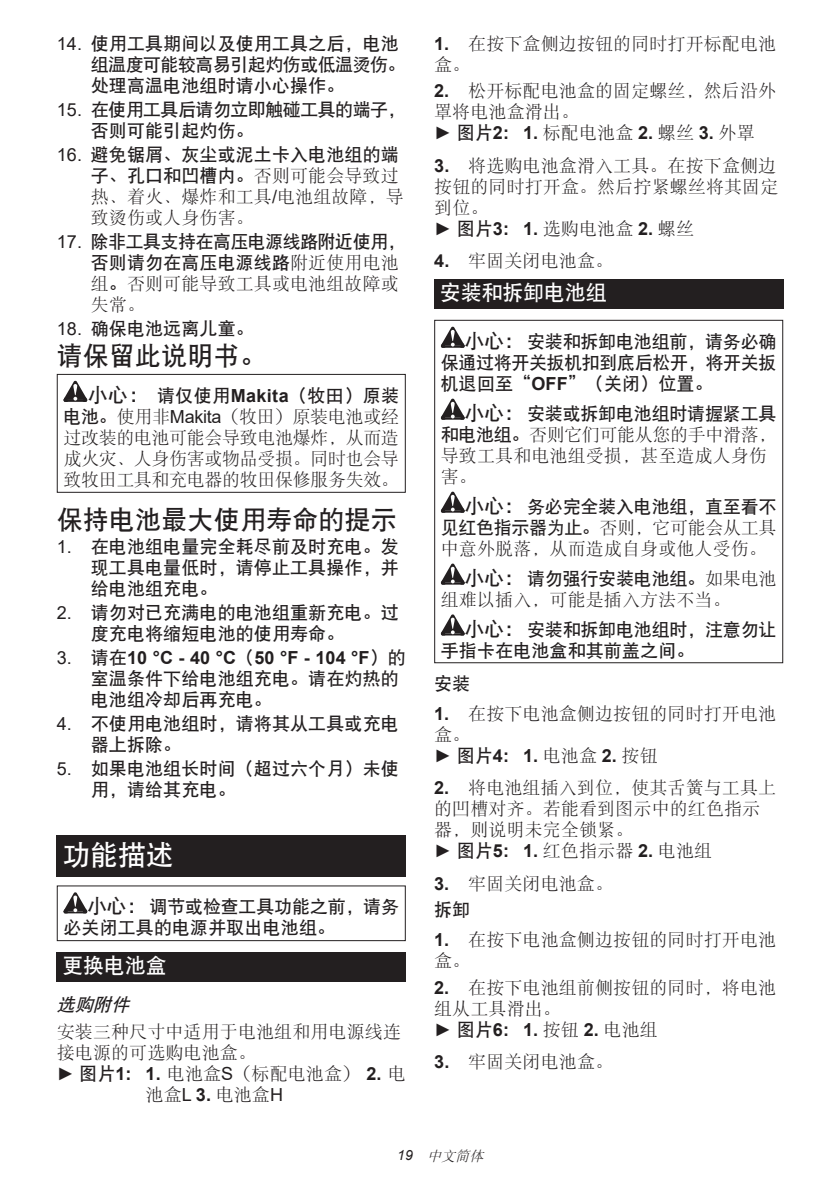
<style>
.page{position:relative;width:840px;height:1191px;background:#fff}
.page>*{position:absolute;margin:0;border:0;box-sizing:border-box;transform-origin:0 0}
.t1{font:28px "DFP Hei W7";color:#fff}
.t2{font:26px "DFP Hei W7";letter-spacing:.005em;color:#231f20}
.t3{font:21px "DFP Hei W7";letter-spacing:-.01em;color:#fff}
.t4{font:18px/21px "DFP Song W3";letter-spacing:.005em;color:#231f20}
.t5{font:18px/21px "DFP Hei W7";letter-spacing:.005em;color:#231f20}
.t6{font:18px/21px "DFP Hei W7";letter-spacing:-.03em;color:#231f20}
.t7{font:700 18px "Arial";letter-spacing:.005em;color:#231f20}
.t8{font:italic 18px "DFP Hei W7";color:#231f20}
.t9{font:italic 14px "DFP Song W3";color:#231f20}
.s1{font-family:"Arial"}
.s2{font-family:"DFP Song W3"}
.s3{font-family:"DFP Hei W7"}
.s4{font-size:20px}
.s5{font-family:"Arial";font-weight:700}
.s6{font-weight:400}
.s7{font-family:"DFP Hei W7";font-weight:400}
.s8{font-family:"DFP Song W3";font-weight:400}
</style>
<div class="page">
<svg style="left:63px;top:381px;width:24px;height:21px"></svg>
<div style="left:57px;top:374px;width:348px;height:119px;border:1px solid #231f20"></div>
<div style="left:57px;top:835px;width:348px;height:41px;background:#231f20"></div>
<svg style="left:63px;top:892px;width:24px;height:21px"></svg>
<div style="left:57px;top:885px;width:348px;height:56px;border:1px solid #231f20"></div>
<div style="left:57px;top:952px;width:348px;height:30px;background:#231f20"></div>
<div style="left:434px;top:279px;width:348px;height:29px;background:#231f20"></div>
<svg style="left:440px;top:327px;width:24px;height:21px"></svg>
<svg style="left:440px;top:398px;width:24px;height:22px"></svg>
<svg style="left:440px;top:491px;width:24px;height:22px"></svg>
<svg style="left:440px;top:563px;width:24px;height:21px"></svg>
<svg style="left:440px;top:614px;width:24px;height:21px"></svg>
<div style="left:434px;top:320px;width:348px;height:343px;border:1px solid #231f20"></div>
<p class="t5" style="left:91px;top:33px;width:316px;text-indent:-34px"><span class="s1">14.</span> 使用工具期间以及使用工具之后，电池组温度可能较高易引起灼伤或低温烫伤。处理高温电池组时请小心操作。</p>
<p class="t6" style="left:91px;top:99px;width:316px;text-indent:-34px"><span class="s1">15.</span> 在使用工具后请勿立即触碰工具的端子，否则可能引起灼伤。</p>
<p class="t5" style="left:57px;top:143px;width:343px;text-align:right"><span class="s1">16.</span> 避免锯屑、灰尘或泥土卡入电池组的端子、孔口和凹槽内。<span class="s2">否则可能会导致过</span></p>
<p class="t4" style="left:91px;top:186px;width:314px">热、着火、爆炸和工具<span class="s1">/</span>电池组故障，导致烫伤或人身伤害。</p>
<p class="t6" style="left:91px;top:231px;width:316px;text-indent:-34px"><span class="s1">17.</span> 除非工具支持在高压电源线路附近使用，否则请勿在高压电源线路<span class="s2">附近使用电池</span></p>
<p class="t4" style="left:91px;top:273px;width:309px">组<span class="s3">。</span>否则可能导致工具或电池组故障或失常。</p>
<p class="t5" style="left:57px;top:318px;width:198px"><span class="s1">18.</span> 确保电池远离儿童。</p>
<h2 class="t2" style="left:57px;top:343px;width:211px">请保留此说明书。</h2>
<p class="t5" style="left:88px;top:385px;width:313px"><span class="s4">小心：</span>请仅使用<span class="s5">Makita</span>（牧田）原装</p>
<p class="t4" style="left:63px;top:406px;width:337px;text-align:justify"><span class="s3">电池。</span>使用非<span class="s1">Makita</span>（牧田）原装电池或经过改装的电池可能会导致电池爆炸，从而造成火灾、人身伤害或物品受损。同时也会导致牧田工具和充电器的牧田保修服务失效。</p>
<h2 class="t2" style="left:57px;top:506px;width:341px">保持电池最大使用寿命的提示</h2>
<p class="t5" style="left:91px;top:536px;width:309px;text-align:justify;text-indent:-34px"><span class="s1">1.</span> 在电池组电量完全耗尽前及时充电。发现工具电量低时，请停止工具操作，并给电池组充电。</p>
<p class="t5" style="left:91px;top:602px;width:309px;text-indent:-34px"><span class="s1">2.</span> 请勿对已充满电的电池组重新充电。过度充电将缩短电池的使用寿命。</p>
<p class="t7" style="left:57px;top:645px;width:350px"><span class="s6">3.</span> <span class="s7">请在</span>10 °C - 40 °C<span class="s7">（</span>50 °F - 104 °F<span class="s7">）的</span></p>
<p class="t5" style="left:91px;top:668px;width:309px">室温条件下给电池组充电。请在灼热的电池组冷却后再充电。</p>
<p class="t5" style="left:91px;top:713px;width:309px;text-indent:-34px"><span class="s1">4.</span> 不使用电池组时，请将其从工具或充电器上拆除。</p>
<p class="t5" style="left:91px;top:758px;width:309px;text-indent:-34px"><span class="s1">5.</span> 如果电池组长时间（超过六个月）未使用，请给其充电。</p>
<h1 class="t1" style="left:62px;top:841px;width:113px">功能描述</h1>
<p class="t5" style="left:63px;top:896px;width:337px;text-indent:24px"><span class="s4">小心：</span>调节或检查工具功能之前，请务必关闭工具的电源并取出电池组。</p>
<p class="t3" style="left:62px;top:955px;width:106px">更换电池盒</p>
<p class="t8" style="left:57px;top:996px;width:79px">选购附件</p>
<p class="t4" style="left:57px;top:1021px;width:345px">安装三种尺寸中适用于电池组和用电源线连</p>
<p class="t4" style="left:57px;top:1042px;width:201px">接电源的可选购电池盒。</p>
<p class="t4" style="left:57px;top:1063px;width:350px"><span class="s1">►</span> <span class="s3">图片</span><span class="s5">1: 1.</span> 电池盒<span class="s1">S</span>（标配电池盒） <span class="s5">2.</span> 电</p>
<p class="t4" style="left:145px;top:1084px;width:139px">池盒<span class="s1">L</span> <span class="s5">3.</span> 电池盒<span class="s1">H</span></p>
<p class="t4" style="left:434px;top:33px;width:343px"><span class="s5">1.</span> 在按下盒侧边按钮的同时打开标配电池盒。</p>
<p class="t4" style="left:434px;top:80px;width:343px"><span class="s5">2.</span> 松开标配电池盒的固定螺丝，然后沿外罩将电池盒滑出。<br><span class="s1">►</span> <span class="s3">图片</span><span class="s5">2: 1.</span> 标配电池盒 <span class="s5">2.</span> 螺丝 <span class="s5">3.</span> 外罩</p>
<p class="t4" style="left:434px;top:155px;width:345px"><span class="s5">3.</span> 将选购电池盒滑入工具。在按下盒侧边按钮的同时打开盒。然后拧紧螺丝将其固定到位。<br><span class="s1">►</span> <span class="s3">图片</span><span class="s5">3: 1.</span> 选购电池盒 <span class="s5">2.</span> 螺丝</p>
<p class="t4" style="left:434px;top:250px;width:180px"><span class="s5">4.</span> 牢固关闭电池盒。</p>
<p class="t3" style="left:439px;top:282px;width:168px">安装和拆卸电池组</p>
<p class="t5" style="left:440px;top:331px;width:337px;text-align:justify;text-indent:24px"><span class="s4">小心：</span>安装和拆卸电池组前，请务必确保通过将开关扳机扣到底后松开，将开关扳机退回至“<span class="s5">OFF</span>”（关闭）位置。</p>
<p class="t5" style="left:464px;top:403px;width:313px"><span class="s4">小心：</span>安装或拆卸电池组时请握紧工具</p>
<p class="t4" style="left:440px;top:424px;width:337px"><span class="s3">和电池组。</span>否则它们可能从您的手中滑落，导致工具和电池组受损，甚至造成人身伤害。</p>
<p class="t5" style="left:464px;top:496px;width:313px"><span class="s4">小心：</span>务必完全装入电池组，直至看不</p>
<p class="t4" style="left:440px;top:517px;width:337px"><span class="s3">见红色指示器为止。</span>否则，它可能会从工具中意外脱落，从而造成自身或他人受伤。</p>
<p class="t5" style="left:464px;top:567px;width:313px"><span class="s4">小心：</span>请勿强行安装电池组。<span class="s2">如果电池</span></p>
<p class="t4" style="left:440px;top:589px;width:291px">组难以插入，可能是插入方法不当。</p>
<p class="t5" style="left:440px;top:618px;width:337px;text-indent:24px"><span class="s4">小心：</span>安装和拆卸电池组时，注意勿让手指卡在电池盒和其前盖之间。</p>
<p class="t5" style="left:434px;top:673px;width:37px">安装</p>
<p class="t4" style="left:434px;top:702px;width:343px"><span class="s5">1.</span> 在按下电池盒侧边按钮的同时打开电池盒。</p>
<p class="t7" style="left:434px;top:742px;width:225px"><span class="s6">►</span> <span class="s7">图片</span>4: 1. <span class="s8">电池盒</span> 2. <span class="s8">按钮</span></p>
<p class="t4" style="left:434px;top:777px;width:343px"><span class="s5">2.</span> 将电池组插入到位，使其舌簧与工具上的凹槽对齐。若能看到图示中的红色指示器，则说明未完全锁紧。<br><span class="s1">►</span> <span class="s3">图片</span><span class="s5">5: 1.</span> 红色指示器 <span class="s5">2.</span> 电池组</p>
<p class="t4" style="left:434px;top:872px;width:180px"><span class="s5">3.</span> 牢固关闭电池盒。</p>
<p class="t5" style="left:434px;top:899px;width:37px">拆卸</p>
<p class="t4" style="left:434px;top:929px;width:343px"><span class="s5">1.</span> 在按下电池盒侧边按钮的同时打开电池盒。</p>
<p class="t4" style="left:434px;top:976px;width:343px"><span class="s5">2.</span> 在按下电池组前侧按钮的同时，将电池组从工具滑出。</p>
<p class="t7" style="left:434px;top:1017px;width:225px"><span class="s6">►</span> <span class="s7">图片</span>6: 1. <span class="s8">按钮</span> 2. <span class="s8">电池组</span></p>
<p class="t4" style="left:434px;top:1051px;width:180px"><span class="s5">3.</span> 牢固关闭电池盒。</p>
<p class="t9" style="left:397px;top:1148px;width:91px"><span class="s1">1 9</span> 中文简体</p>
</div>
